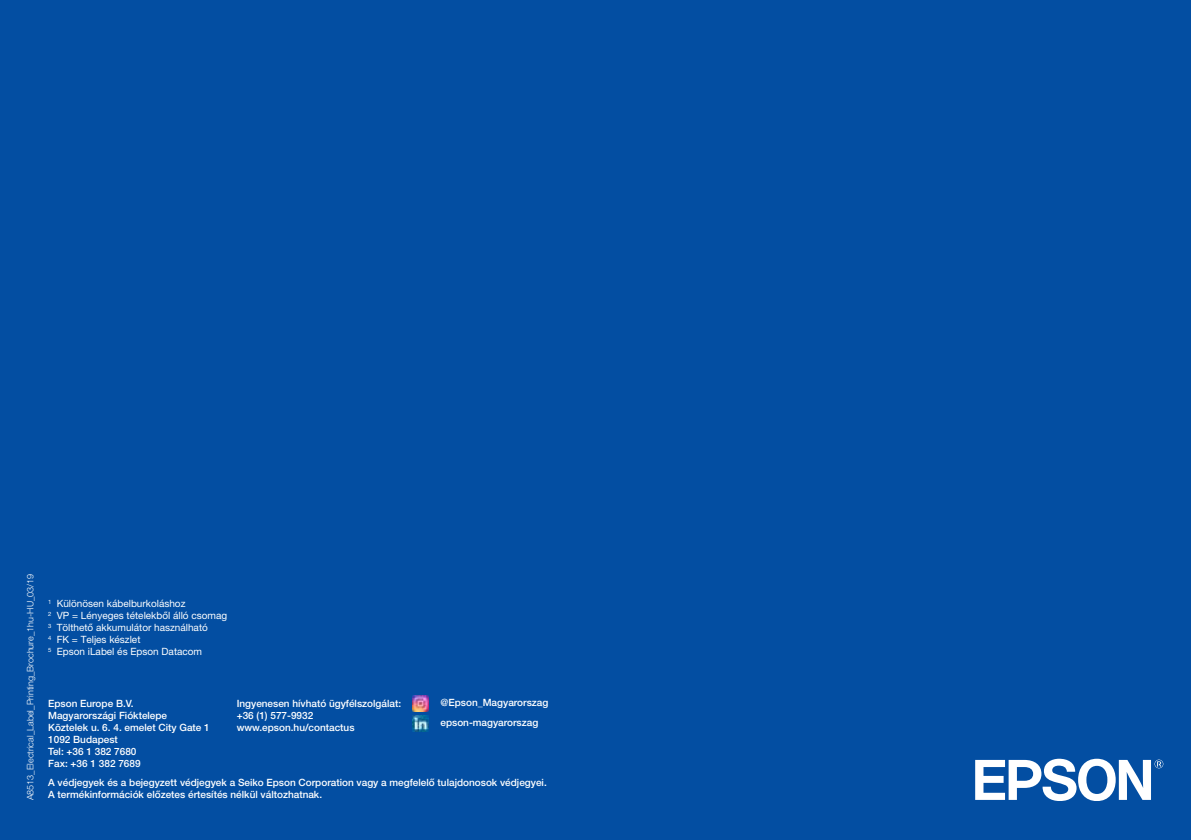
<style>
.page{position:relative;width:1191px;height:840px;background:#fff}
.page>*{position:absolute;margin:0;border:0;box-sizing:border-box;transform-origin:0 0}
.t1{font:500 10px/12px "Helvetica Neue LT Pro";color:#fff}
.t2{font:10px/12px "Helvetica Neue LT Pro";color:#fff}
.t3{font:300 9px "Helvetica Neue LT Pro";color:#fff}
</style>
<div class="page">
<div style="left:0;top:0;width:1191px;height:839px;background:#034ea2"></div>
<svg style="left:975px;top:758px;width:188px;height:41px"></svg>
<img style="left:412px;top:695px;width:16px;height:16px">
<img style="left:412px;top:715px;width:16px;height:15px">
<p class="t3" style="left:25px;top:799px;width:228px;rotate:-90deg">A8513_Electrical_Label_Printing_Brochure_1hu-HU_03/19</p>
<p class="t2" style="left:48px;top:597px;width:180px"><sup>1</sup> Különösen kábelburkoláshoz<br><sup>2</sup> VP = Lényeges tételekből álló csomag<br><sup>3</sup> Tölthető akkumulátor használható<br><sup>4</sup> FK = Teljes készlet<br><sup>5</sup> Epson iLabel és Epson Datacom</p>
<p class="t1" style="left:440px;top:692px;width:109px;line-height:19.8px">@Epson_Magyarorszag epson-magyarorszag</p>
<p class="t1" style="left:48px;top:696px;width:163px">Epson Europe B.V.<br>Magyarországi Fióktelepe<br>Köztelek u. 6. 4. emelet City Gate 1<br>1092 Budapest<br>Tel: +36 1 382 7680<br>Fax: +36 1 382 7689</p>
<p class="t1" style="left:237px;top:696px;width:166px">Ingyenesen hívható ügyfélszolgálat: +36 (1) 577-9932 www.epson.hu/contactus</p>
<p class="t1" style="left:48px;top:776px;width:500px">A védjegyek és a bejegyzett védjegyek a Seiko Epson Corporation vagy a megfelelő tulajdonosok védjegyei.<br>A termékinformációk előzetes értesítés nélkül változhatnak.</p>
</div>
